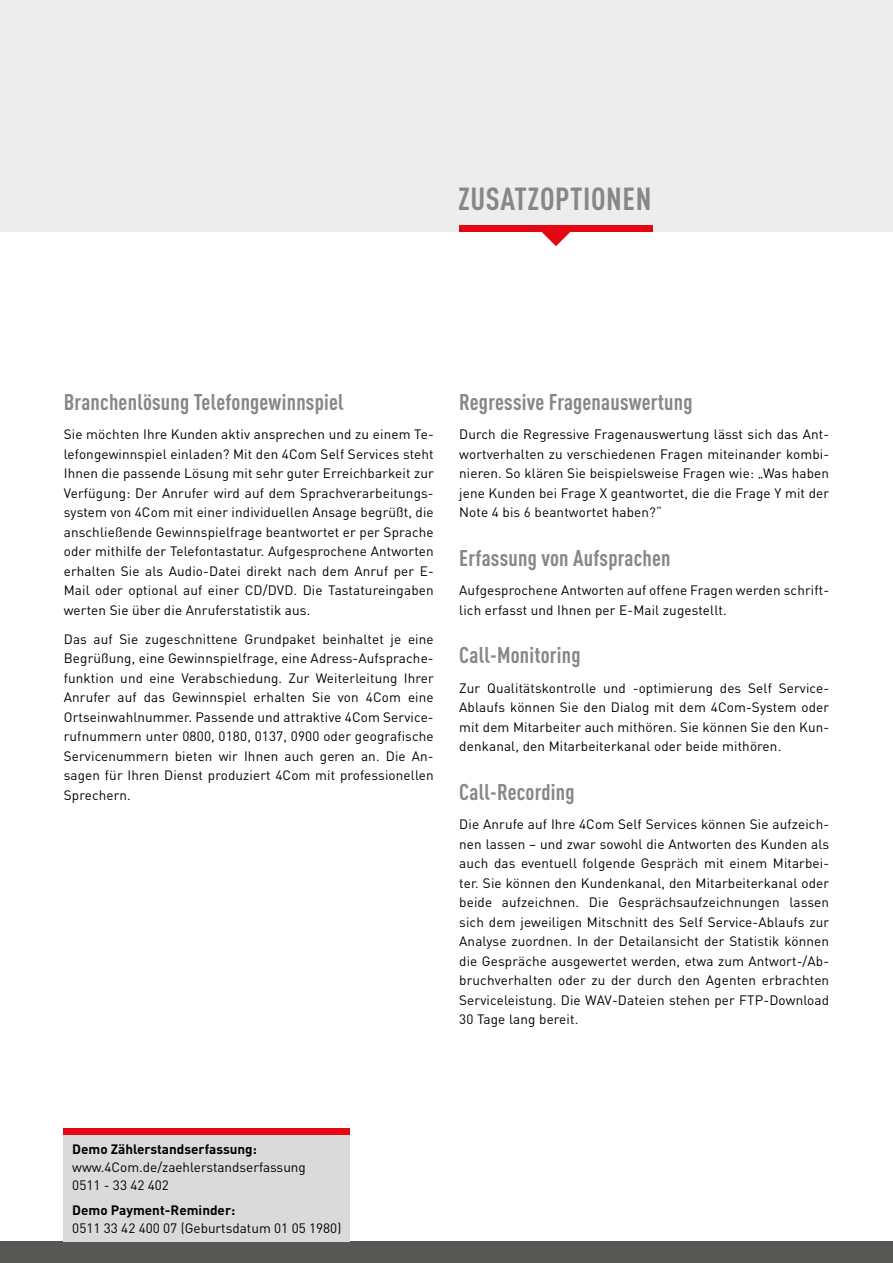
<style>
.page{position:relative;width:893px;height:1263px;background:#fff}
.page>*{position:absolute;margin:0;border:0;box-sizing:border-box;transform-origin:0 0}
.t1{font:700 condensed 31.5px "DINOT";letter-spacing:.02em;color:#878787}
.t2{font:700 condensed 22.5px "DINOT";letter-spacing:.01em;color:#878787}
.t3{font:13.5px/19.5px "DINOT";letter-spacing:.01em;color:#000;text-align:justify}
.t4{font:700 13.5px "DINOT";color:#000}
</style>
<div class="page">
<div style="left:0;top:1242px;width:893px;height:21px;background:#575756"></div>
<div style="left:0;top:0;width:893px;height:231px;background:#ededed"></div>
<div style="left:64px;top:1135px;width:286px;height:107px;background:#dadada"></div>
<div style="left:459px;top:225px;width:194px;height:6px;background:#e30613"></div>
<svg style="left:535px;top:231px;width:42px;height:15px"></svg>
<div style="left:64px;top:1128px;width:286px;height:7px;background:#e30613"></div>
<h1 class="t1" style="left:458px;top:180px;width:195px">ZUSATZOPTIONEN</h1>
<h2 class="t2" style="left:64px;top:388px;width:281px">Branchenlösung Telefongewinnspiel</h2>
<p class="t3" style="left:64px;top:424px;width:371px">Sie möchten Ihre Kunden aktiv ansprechen und zu einem Te&shy;lefongewinnspiel einladen? Mit den 4Com Self Services steht Ihnen die passende Lösung mit sehr guter Erreichbarkeit zur Verfügung: Der Anrufer wird auf dem Sprachverarbeitungs&shy;system von 4Com mit einer individuellen Ansage begrüßt, die anschließende Gewinnspielfrage beantwortet er per Sprache oder mithilfe der Telefontastatur. Aufgesprochene Antworten erhalten Sie als Audio-Datei direkt nach dem Anruf per E-Mail oder optional auf einer CD/DVD. Die Tastatureingaben werten Sie über die Anruferstatistik aus.</p>
<p class="t3" style="left:64px;top:629px;width:371px">Das auf Sie zugeschnittene Grundpaket beinhaltet je eine Begrüßung, eine Gewinnspielfrage, eine Adress-Aufsprache&shy;funktion und eine Verabschiedung. Zur Weiterleitung Ihrer Anrufer auf das Gewinnspiel erhalten Sie von 4Com eine Ortseinwahlnummer. Passende und attraktive 4Com Service&shy;rufnummern unter 0800, 0180, 0137, 0900 oder geografische Servicenummern bieten wir Ihnen auch geren an. Die An&shy;sagen für Ihren Dienst produziert 4Com mit professionellen Sprechern.</p>
<h2 class="t2" style="left:459px;top:388px;width:235px">Regressive Fragenauswertung</h2>
<p class="t3" style="left:459px;top:424px;width:371px">Durch die Regressive Fragenauswertung lässt sich das Ant&shy;wortverhalten zu verschiedenen Fragen miteinander kombi&shy;nieren. So klären Sie beispielsweise Fragen wie: „Was haben jene Kunden bei Frage X geantwortet, die die Frage Y mit der Note 4 bis 6 beantwortet haben?“</p>
<h2 class="t2" style="left:459px;top:544px;width:213px">Erfassung von Aufsprachen</h2>
<p class="t3" style="left:459px;top:580px;width:371px">Aufgesprochene Antworten auf offene Fragen werden schrift&shy;lich erfasst und Ihnen per E-Mail zugestellt.</p>
<h2 class="t2" style="left:459px;top:642px;width:123px">Call-Monitoring</h2>
<p class="t3" style="left:459px;top:677px;width:371px">Zur Qualitätskontrolle und -optimierung des Self Service-Ablaufs können Sie den Dialog mit dem 4Com-System oder mit dem Mitarbeiter auch mithören. Sie können Sie den Kun&shy;denkanal, den Mitarbeiterkanal oder beide mithören.</p>
<h2 class="t2" style="left:459px;top:778px;width:117px">Call-Recording</h2>
<p class="t3" style="left:459px;top:814px;width:371px">Die Anrufe auf Ihre 4Com Self Services können Sie aufzeich&shy;nen lassen – und zwar sowohl die Antworten des Kunden als auch das eventuell folgende Gespräch mit einem Mitarbei&shy;ter. Sie können den Kundenkanal, den Mitarbeiterkanal oder beide aufzeichnen. Die Gesprächsaufzeichnungen lassen sich dem jeweiligen Mitschnitt des Self Service-Ablaufs zur Analyse zuordnen. In der Detailansicht der Statistik können die Gespräche ausgewertet werden, etwa zum Antwort-/Ab&shy;bruchverhalten oder zu der durch den Agenten erbrachten Serviceleistung. Die WAV-Dateien stehen per FTP-Download 30 Tage lang bereit.</p>
<p class="t4" style="left:72px;top:1140px;width:186px">Demo Zählerstandserfassung:</p>
<p class="t3" style="left:72px;top:1157px;width:235px;line-height:18px">www.4Com.de/zaehlerstandserfassung<br>0511 - 33 42 402</p>
<p class="t4" style="left:72px;top:1201px;width:165px">Demo Payment-Reminder:</p>
<p class="t3" style="left:72px;top:1218px;width:271px">0511 33 42 400 07 (Geburtsdatum 01 05 1980)</p>
</div>
